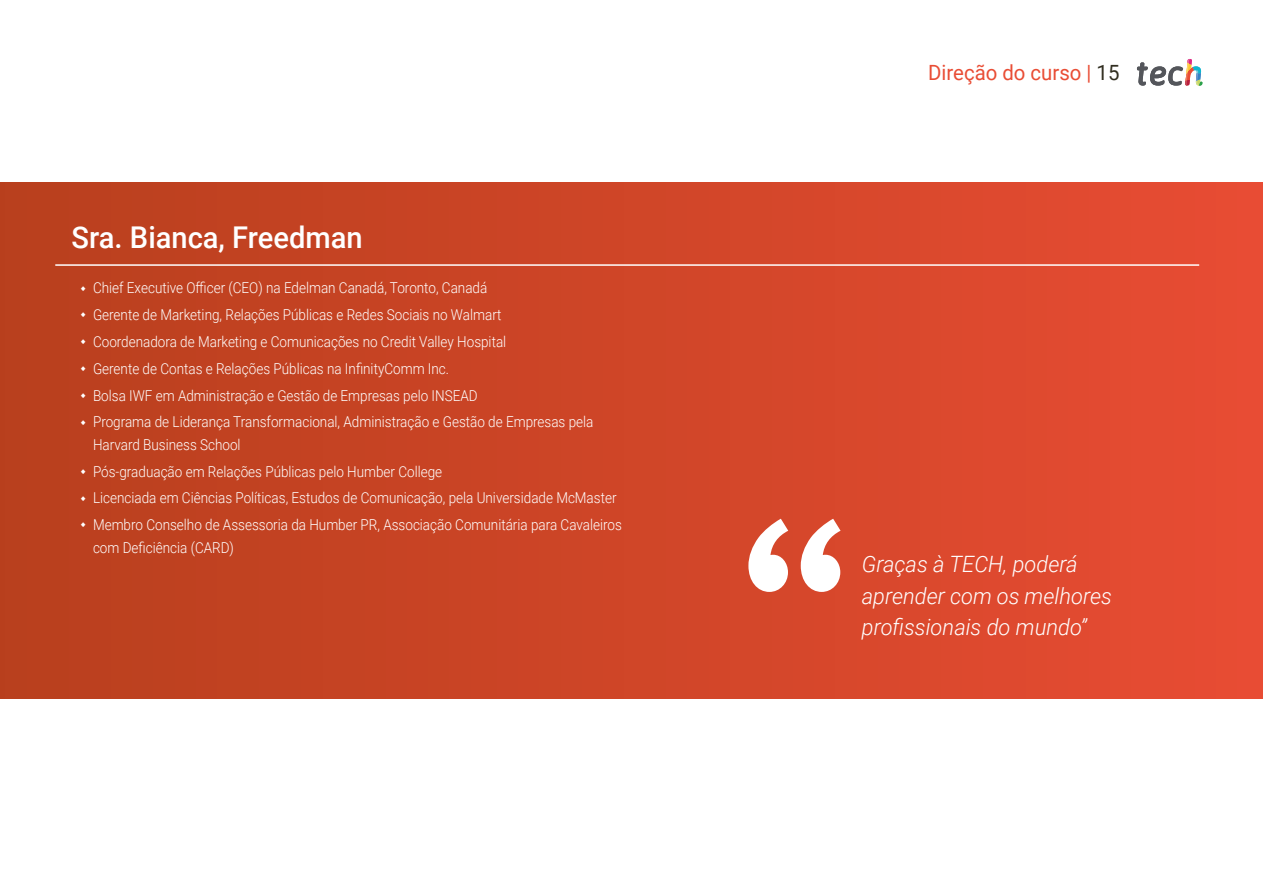
<style>
.page{position:relative;width:1263px;height:893px;background:#fff}
.page>*{position:absolute;margin:0;border:0;box-sizing:border-box;transform-origin:0 0}
.t1{font:500 30px "Roboto";color:#fff}
.t2{font:italic 300 22.5px/31.5px "Roboto";color:#fff}
.t3{font:21px "Roboto";color:#e94d35}
.t4{font:300 15px/26.7px "Roboto";color:#fff;scale:.9 1}
.s1{color:#312e20}
</style>
<div class="page">
<div style="left:0;top:182px;width:1263px;height:516px;background:linear-gradient(to right,#b83f1d,#e84c33)"></div>
<hr style="left:55px;top:264px;width:1144px;height:2px;background:#fff">
<svg style="left:1137px;top:59px;width:65px;height:27px"></svg>
<svg style="left:748px;top:519px;width:92px;height:73px"></svg>
<svg style="left:81px;top:286px;width:5px;height:5px"></svg>
<svg style="left:81px;top:313px;width:5px;height:5px"></svg>
<svg style="left:81px;top:339px;width:5px;height:5px"></svg>
<svg style="left:81px;top:366px;width:5px;height:5px"></svg>
<svg style="left:81px;top:393px;width:5px;height:5px"></svg>
<svg style="left:81px;top:420px;width:5px;height:5px"></svg>
<svg style="left:81px;top:469px;width:5px;height:5px"></svg>
<svg style="left:81px;top:496px;width:5px;height:5px"></svg>
<svg style="left:81px;top:522px;width:5px;height:5px"></svg>
<h1 class="t1" style="left:71px;top:216px;width:293px">Sra. Bianca, Freedman</h1>
<p class="t4" style="left:93px;top:274px;width:557px">Chief Executive Officer (CEO) na Edelman Canadá, Toronto, Canadá<br>Gerente de Marketing, Relações Públicas e Redes Sociais no Walmart<br>Coordenadora de Marketing e Comunicações no Credit Valley Hospital<br>Gerente de Contas e Relações Públicas na InfinityComm Inc.<br>Bolsa IWF em Administração e Gestão de Empresas pelo INSEAD<br>Programa de Liderança Transformacional, Administração e Gestão de Empresas pela</p>
<p class="t4" style="left:93px;top:430px;width:589px">Harvard Business School<br>Pós-graduação em Relações Públicas pelo Humber College<br>Licenciada em Ciências Políticas, Estudos de Comunicação, pela Universidade McMaster Membro Conselho de Assessoria da Humber PR, Associação Comunitária para Cavaleiros</p>
<p class="t4" style="left:93px;top:533px;width:158px">com Deficiência (CARD)</p>
<h3 class="t3" style="left:928px;top:57px;width:193px">Direção do curso | <span class="s1">15</span></h3>
<h2 class="t2" style="left:862px;top:548px;width:252px">Graças à TECH, poderá aprender com os melhores profissionais do mundo”</h2>
</div>
